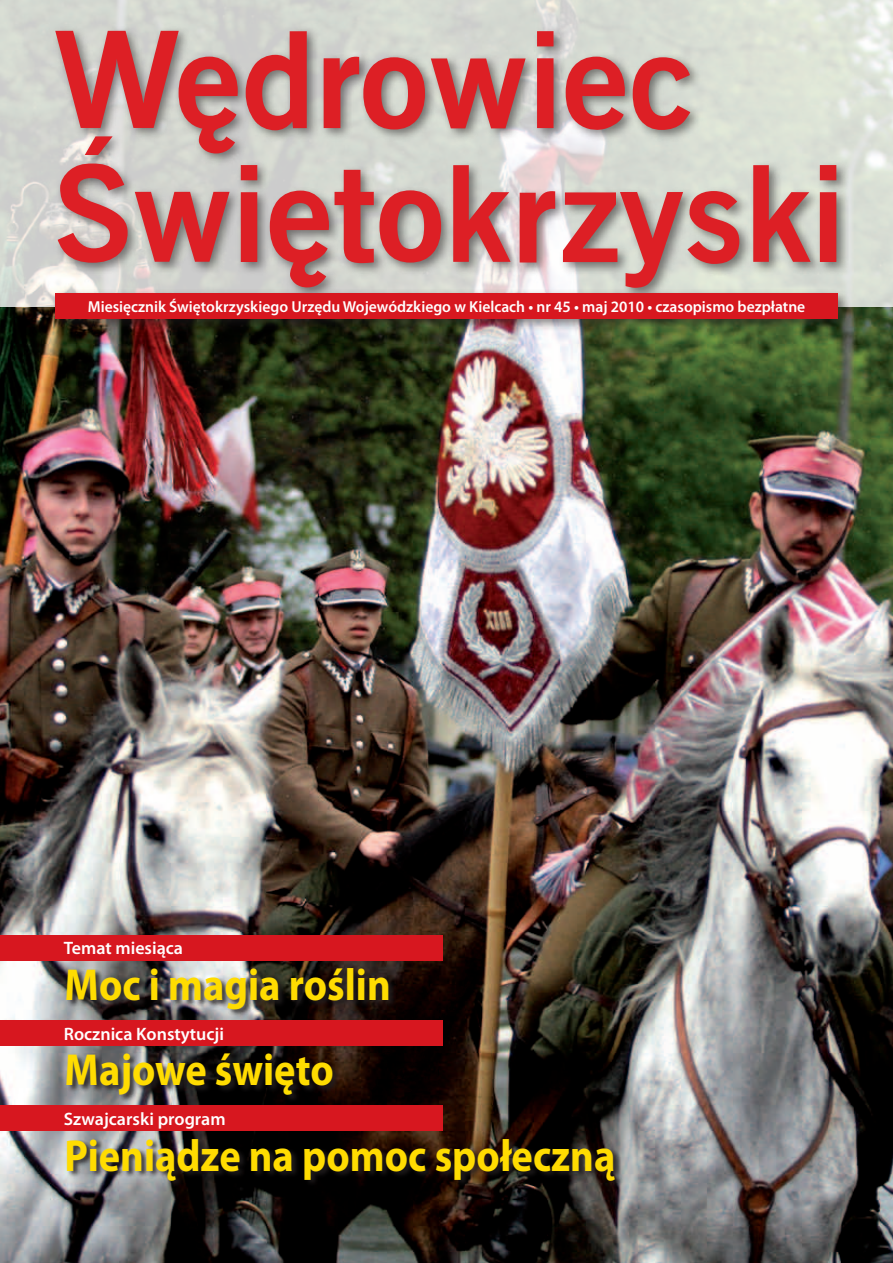
<style>
.page{position:relative;width:893px;height:1263px;background:#fff}
.page>*{position:absolute;margin:0;border:0;box-sizing:border-box;transform-origin:0 0}
.t1{font:700 45px "Myriad Pro";color:#ffdc01;scale:.9 1}
.t2{font:600 18px "Myriad Pro";color:#fff}
.t3{font:600 15.9px "Myriad Pro";color:#fff}
</style>
<div class="page">
<img style="left:0;top:307px;width:893px;height:956px">
<svg style="left:0;top:0;width:893px;height:307px;background:#d8dbd4"></svg>
<div style="left:50px;top:26px;width:799px;height:274px;background:#231f20;opacity:.55"></div>
<svg style="left:566px;top:57px;width:59px;height:74px;background:#cd5e5f"></svg>
<svg style="left:820px;top:165px;width:16px;height:97px;background:#d93337"></svg>
<svg style="left:633px;top:57px;width:57px;height:73px;background:#cd7372"></svg>
<svg style="left:55px;top:31px;width:500px;height:256px;background:#ce908f"></svg>
<svg style="left:753px;top:165px;width:58px;height:97px;background:#cd6f6e"></svg>
<svg style="left:563px;top:191px;width:176px;height:97px;background:#ce8482"></svg>
<div style="left:50px;top:288px;width:800px;height:44px;background:#231f20;opacity:.55"></div>
<div style="left:55px;top:293px;width:783px;height:26px;background:#d7171f"></div>
<div style="left:0;top:935px;width:442px;height:25px;background:#d7171f"></div>
<div style="left:67px;top:967px;width:330px;height:50px;background:#231f20;opacity:.85"></div>
<div style="left:0;top:1020px;width:442px;height:25px;background:#d7171f"></div>
<div style="left:67px;top:1052px;width:274px;height:50px;background:#231f20;opacity:.85"></div>
<div style="left:0;top:1105px;width:442px;height:26px;background:#d7171f"></div>
<div style="left:67px;top:1137px;width:557px;height:51px;background:#231f20;opacity:.85"></div>
<p class="t3" style="left:88px;top:297px;width:719px">Miesięcznik Świętokrzyskiego Urzędu Wojewódzkiego w Kielcach • nr 45 • maj 2010 • czasopismo bezpłatne</p>
<p class="t2" style="left:64px;top:937px;width:121px">Temat miesiąca</p>
<h1 class="t1" style="left:65px;top:956px;width:364px">Moc i magia roślin</h1>
<p class="t2" style="left:64px;top:1022px;width:162px">Rocznica Konstytucji</p>
<h1 class="t1" style="left:65px;top:1041px;width:300px">Majowe święto</h1>
<p class="t2" style="left:64px;top:1107px;width:163px">Szwajcarski program</p>
<h1 class="t1" style="left:65px;top:1126px;width:613px">Pieniądze na pomoc społeczną</h1>
</div>
